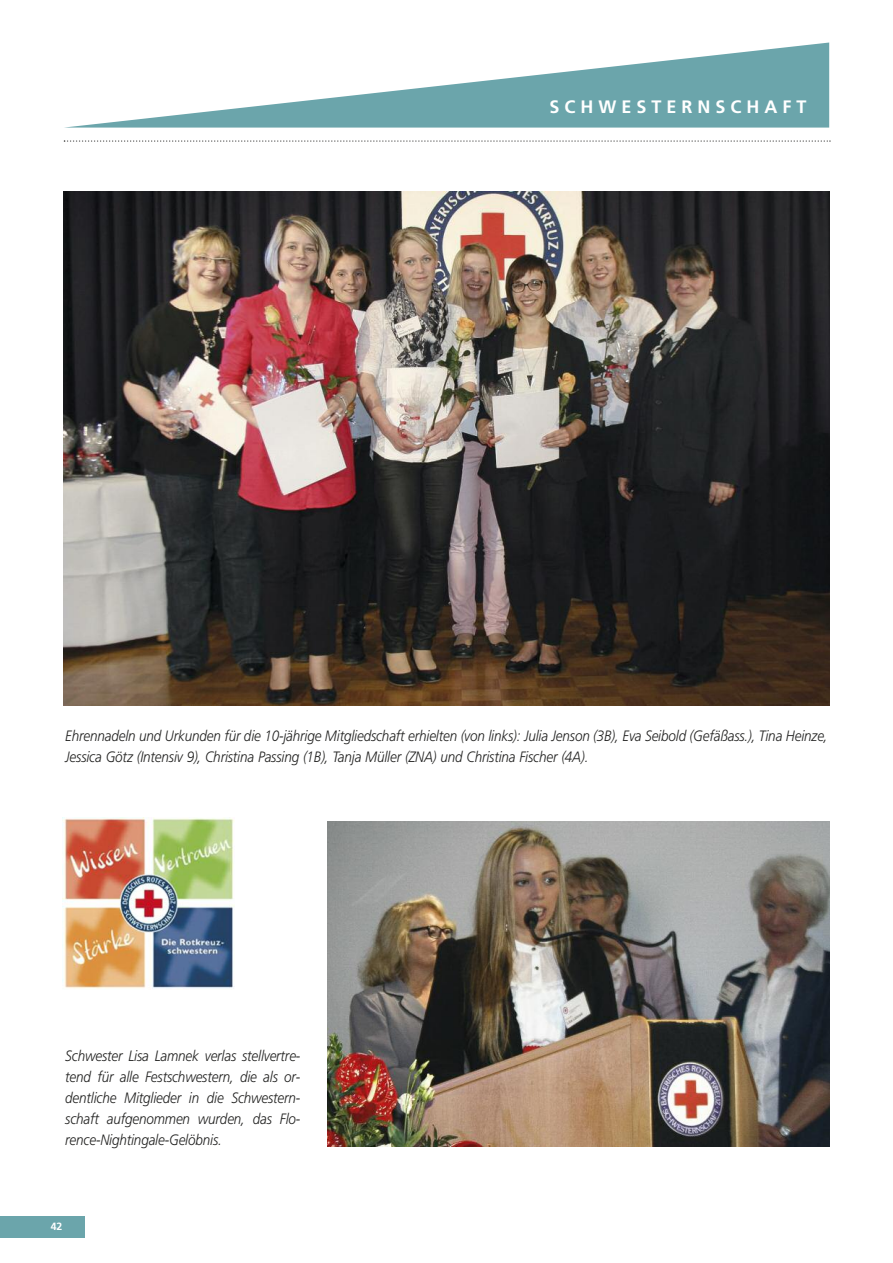
<style>
.page{position:relative;width:893px;height:1263px;background:#fff}
.page>*{position:absolute;margin:0;border:0;box-sizing:border-box;transform-origin:0 0}
.t1{font:700 18px "Frutiger";letter-spacing:.28em;color:#fff}
.t2{font:italic 300 15px/21px "Frutiger";letter-spacing:-.01em;color:#222221;scale:.9 1}
.t3{font:700 10.5px "Frutiger";color:#fff}
</style>
<div class="page">
<svg style="left:64px;top:43px;width:765px;height:85px"></svg>
<div style="left:0;top:1216px;width:85px;height:21px;background:#6ba5ab"></div>
<svg style="left:64px;top:140px;width:767px;height:2px"></svg>
<img style="left:64px;top:191px;width:765px;height:515px">
<img style="left:327px;top:821px;width:502px;height:325px">
<img style="left:62px;top:817px;width:173px;height:172px">
<p class="t1" style="left:549px;top:99px;width:259px">SCHWESTERNSCHAFT</p>
<p class="t2" style="left:65px;top:727px;width:849px">Ehrennadeln und Urkunden für die 10-jährige Mitgliedschaft erhielten (von links): Julia Jenson (3B), Eva Seibold (Gefäßass.), Tina Heinze,<br>Jessica Götz (Intensiv 9), Christina Passing (1B), Tanja Müller (ZNA) und Christina Fischer (4A).</p>
<p class="t2" style="left:65px;top:1047px;width:263px;text-align:justify">Schwester Lisa Lamnek verlas stellvertre&shy;tend für alle Festschwestern, die als or&shy;dentliche Mitglieder in die Schwestern&shy;schaft aufgenommen wurden, das Flo&shy;rence-Nightingale-Gelöbnis.</p>
<p class="t3" style="left:51px;top:1222px;width:13px">42</p>
</div>
